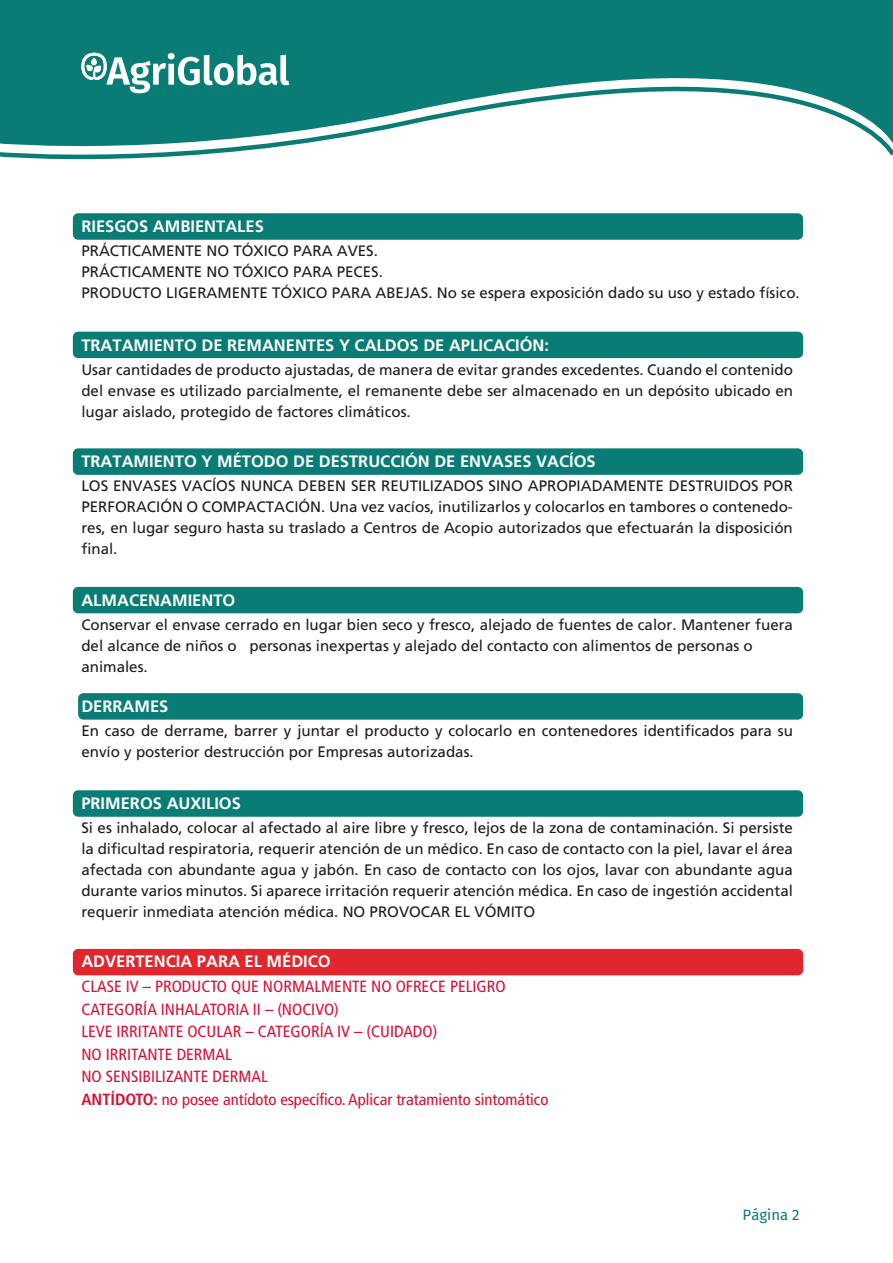
<style>
.page{position:relative;width:893px;height:1263px;background:#fff}
.page>*{position:absolute;margin:0;border:0;box-sizing:border-box;transform-origin:0 0}
.t1{font:700 16.5px "Frutiger LT Pro";color:#fff}
.t2{font:condensed 16.2px/22.5px "Frutiger LT Pro";color:#db0b34}
.t3{font:15.15px/21px "Frutiger LT Pro";color:#1d1d1b}
.t4{font:15px "Fira Sans";color:#097c76}
.s1{font-weight:700}
</style>
<div class="page">
<svg style="left:0;top:0;width:893px;height:159px;fill:#097c76"></svg>
<svg style="left:81px;top:53px;width:208px;height:40px"></svg>
<div style="left:73px;top:213px;width:730px;height:27px;background:#097c76;border-radius:5px"></div>
<div style="left:73px;top:332px;width:730px;height:26px;background:#097c76;border-radius:5px"></div>
<div style="left:73px;top:448px;width:730px;height:27px;background:#097c76;border-radius:5px"></div>
<div style="left:73px;top:587px;width:730px;height:26px;background:#097c76;border-radius:5px"></div>
<div style="left:78px;top:693px;width:725px;height:27px;background:#097c76;border-radius:5px"></div>
<div style="left:73px;top:790px;width:730px;height:27px;background:#097c76;border-radius:5px"></div>
<div style="left:73px;top:949px;width:730px;height:26px;background:#e1262d;border-radius:5px"></div>
<p class="t1" style="left:81px;top:217px;width:184px">RIESGOS AMBIENTALES</p>
<p class="t3" style="left:81px;top:241px;width:720px">PRÁCTICAMENTE NO TÓXICO PARA AVES.<br>PRÁCTICAMENTE NO TÓXICO PARA PECES.<br>PRODUCTO LIGERAMENTE TÓXICO PARA ABEJAS. No se espera exposición dado su uso y estado físico.</p>
<p class="t1" style="left:81px;top:335px;width:469px">TRATAMIENTO DE REMANENTES Y CALDOS DE APLICACIÓN:</p>
<p class="t3" style="left:81px;top:359px;width:713px;text-align:justify">Usar cantidades de producto ajustadas, de manera de evitar grandes excedentes. Cuando el contenido del envase es utilizado parcialmente, el remanente debe ser almacenado en un depósito ubicado en lugar aislado, protegido de factores climáticos.</p>
<p class="t1" style="left:81px;top:452px;width:516px">TRATAMIENTO Y MÉTODO DE DESTRUCCIÓN DE ENVASES VACÍOS</p>
<p class="t3" style="left:81px;top:476px;width:713px;text-align:justify">LOS ENVASES VACÍOS NUNCA DEBEN SER REUTILIZADOS SINO APROPIADAMENTE DESTRUIDOS POR PERFORACIÓN O COMPACTACIÓN. Una vez vacíos, inutilizarlos y colocarlos en tambores o contenedo&shy;res, en lugar seguro hasta su traslado a Centros de Acopio autorizados que efectuarán la disposición final.</p>
<p class="t1" style="left:81px;top:590px;width:155px">ALMACENAMIENTO</p>
<p class="t3" style="left:81px;top:614px;width:713px">Conservar el envase cerrado en lugar bien seco y fresco, alejado de fuentes de calor. Mantener fuera del alcance de niños o personas inexpertas y alejado del contacto con alimentos de personas o animales.</p>
<p class="t1" style="left:81px;top:697px;width:89px">DERRAMES</p>
<p class="t3" style="left:81px;top:720px;width:713px">En caso de derrame, barrer y juntar el producto y colocarlo en contenedores identificados para su envío y posterior destrucción por Empresas autorizadas.</p>
<p class="t1" style="left:81px;top:794px;width:161px">PRIMEROS AUXILIOS</p>
<p class="t3" style="left:81px;top:817px;width:713px;text-align:justify">Si es inhalado, colocar al afectado al aire libre y fresco, lejos de la zona de contaminación. Si persiste la dificultad respiratoria, requerir atención de un médico. En caso de contacto con la piel, lavar el área afectada con abundante agua y jabón. En caso de contacto con los ojos, lavar con abundante agua durante varios minutos. Si aparece irritación requerir atención médica. En caso de ingestión accidental requerir inmediata atención médica. NO PROVOCAR EL VÓMITO</p>
<p class="t1" style="left:81px;top:952px;width:251px">ADVERTENCIA PARA EL MÉDICO</p>
<p class="t2" style="left:81px;top:975px;width:469px">CLASE IV – PRODUCTO QUE NORMALMENTE NO OFRECE PELIGRO CATEGORÍA INHALATORIA II – (NOCIVO)<br>LEVE IRRITANTE OCULAR – CATEGORÍA IV – (CUIDADO)<br>NO IRRITANTE DERMAL<br>NO SENSIBILIZANTE DERMAL<br><span class="s1">ANTÍDOTO:</span> no posee antídoto específico. Aplicar tratamiento sintomático</p>
<p class="t4" style="left:743px;top:1204px;width:58px">Página 2</p>
</div>
